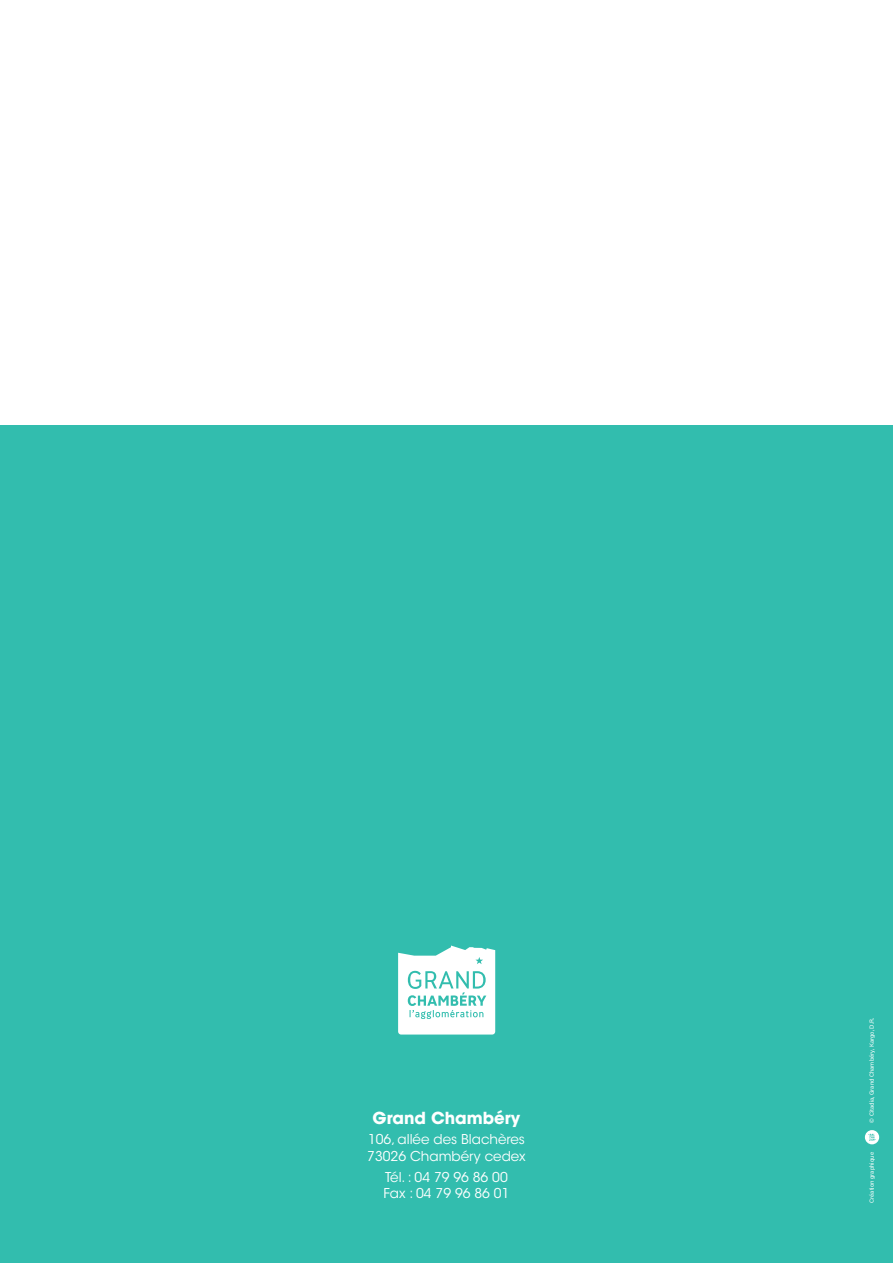
<style>
.page{position:relative;width:893px;height:1263px;background:#fff}
.page>*{position:absolute;margin:0;border:0;box-sizing:border-box;transform-origin:0 0}
.TEXTE{font:700 16.5px "ITC Avant Garde Std";color:#fff}
.TEXTE-2{font:13.5px "ITC Avant Garde Std";color:#fff}
.t1{font:6px "Acumin Pro";color:#fff}
</style>
<div class="page">
<div style="left:0;top:425px;width:893px;height:838px;background:#32bdae"></div>
<svg style="left:398px;top:945px;width:97px;height:89px;background:#d6f1ee"></svg>
<svg style="left:865px;top:1130px;width:14px;height:14px"></svg>
<p class="TEXTE" style="left:373px;top:1107px;width:149px">Grand Chambéry</p>
<p class="TEXTE-2" style="left:368px;top:1131px;width:158px">106, allée des Blachères</p>
<p class="TEXTE-2" style="left:367px;top:1148px;width:160px">73026 Chambéry cedex</p>
<p class="TEXTE-2" style="left:385px;top:1168px;width:124px">Tél. : 04 79 96 86 00</p>
<p class="TEXTE-2" style="left:383px;top:1185px;width:127px">Fax : 04 79 96 86 01</p>
<p class="t1" style="left:867px;top:1123px;width:106px;rotate:-90deg">© Citadia, Grand Chambéry, Kargo, D.R.</p>
<p class="t1" style="left:867px;top:1203px;width:52px;rotate:-90deg">Création graphique</p>
</div>
